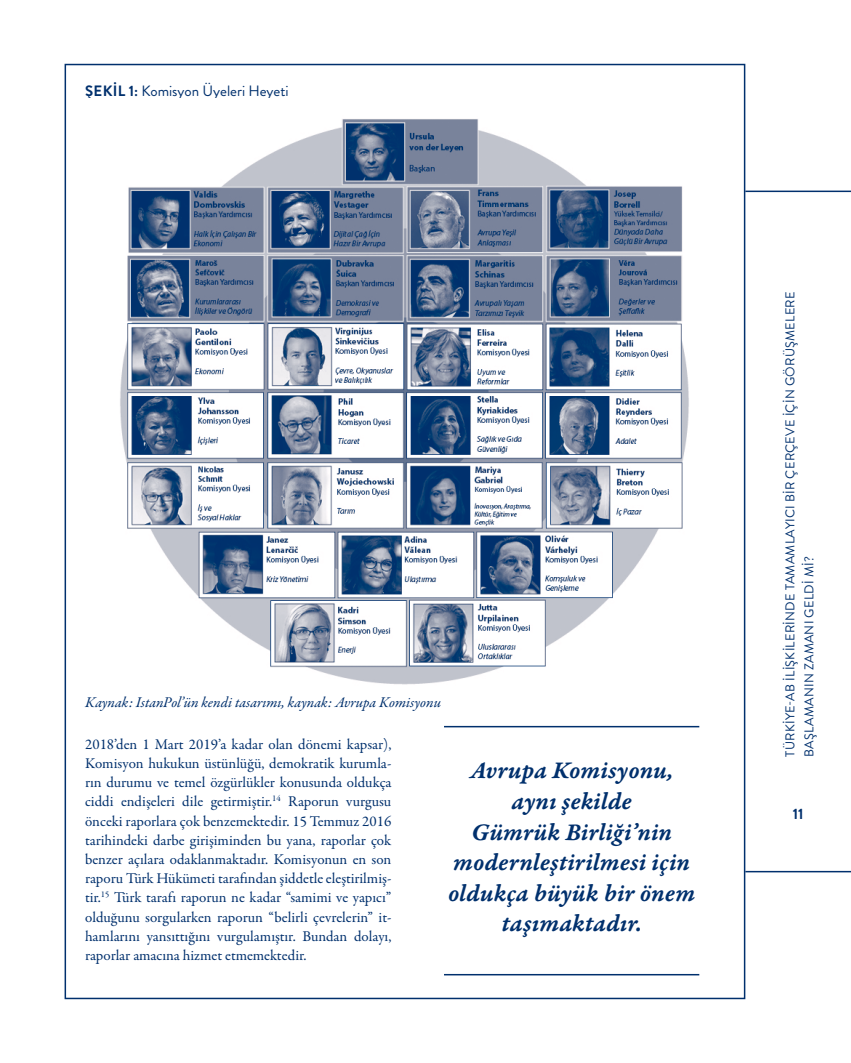
<style>
.page{position:relative;width:851px;height:1063px;background:#fff}
.page>*{position:absolute;margin:0;border:0;box-sizing:border-box;transform-origin:0 0}
.t1{font:25.5px/30.6px "Garamond Premr Pro Smbd It Capt";color:#00306d;text-align:center}
.t2{font:15px/19.2px "Garamond Premr Pro";color:#00306d;text-align:justify}
.t3{font:italic 15px "Garamond Premr Pro";color:#00306d}
.t4{font:15px "Brandon Grotesque";color:#00306d}
.t5{font:700 15px "Brandon Grotesque";color:#00306d}
.t6{font:12.75px/19.2px "Brandon Grotesque";letter-spacing:.02em;color:#00306d}
.s1{font-weight:700}
</style>
<div class="page">
<hr style="left:745px;top:191px;width:105px;height:1px;background:#00306d">
<hr style="left:745px;top:871px;width:105px;height:1px;background:#00306d">
<img style="left:120px;top:119px;width:569px;height:566px">
<hr style="left:444px;top:726px;width:255px;height:1px;background:#00306d">
<hr style="left:444px;top:974px;width:255px;height:1px;background:#00306d">
<p class="t4" style="left:85px;top:80px;width:205px"><span class="s1">ŞEKI L 1:</span> Komisyon Üyeleri Heyeti</p>
<p class="t3" style="left:85px;top:693px;width:357px">Kaynak: IstanPol’ün kendi tasarımı, kaynak: Avrupa Komisyonu</p>
<p class="t2" style="left:85px;top:735px;width:308px">2018’den 1 Mart 2019’a kadar olan dönemi kapsar), Komisyon hukukun üstünlüğü, demokratik kurumla&shy;rın durumu ve temel özgürlükler konusunda oldukça ciddi endişeleri dile getirmiştir.<sup>14</sup> Raporun vurgusu önceki raporlara çok benzemektedir. 15 Temmuz 2016 tarihindeki darbe girişiminden bu yana, raporlar çok benzer açılara odaklanmaktadır. Komisyonun en son raporu Türk Hükümeti tarafından şiddetle eleştirilmiş&shy;tir.<sup>15</sup> Türk tarafı raporun ne kadar “samimi ve yapıcı” olduğunu sorgularken raporun “belirli çevrelerin” it&shy;hamlarını yansıttığını vurgulamıştır. Bundan dolayı, raporlar amacına hizmet etmemektedir.</p>
<h1 class="t1" style="left:448px;top:756px;width:249px">Avrupa Komisyonu, aynı şekilde<br>Gümrük Birliği’nin modernleştirilmesi için oldukça büyük bir önem taşımaktadır.</h1>
<p class="t6" style="left:780px;top:757px;width:467px;rotate:-90deg">TÜRKIYE-AB ILIŞKILERINDE TAMAMLAYICI BIR ÇERÇEVE IÇIN GÖRÜŞMELERE<br>BAŞLAMANIN ZAMANI GELDI MI?</p>
<p class="t5" style="left:792px;top:804px;width:12px">11</p>
</div>
